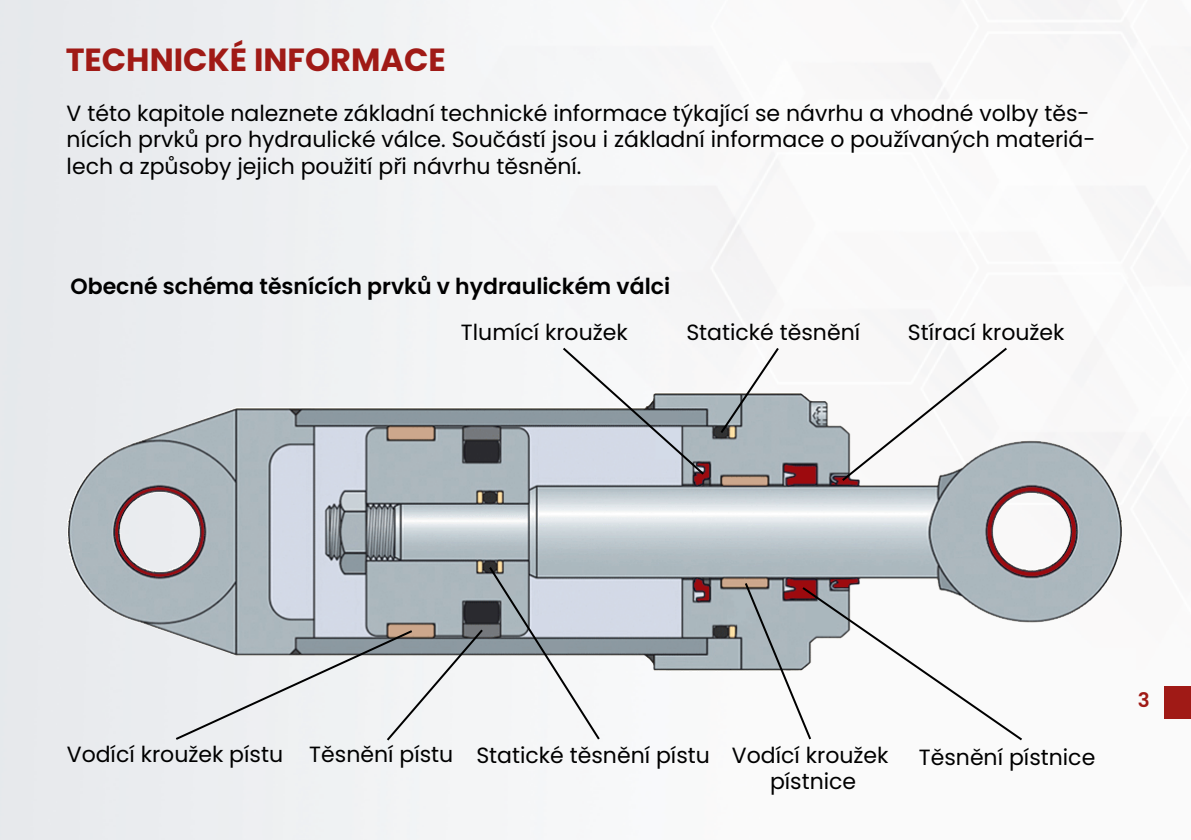
<style>
.page{position:relative;width:1191px;height:840px;background:#fff}
.page>*{position:absolute;margin:0;border:0;box-sizing:border-box;transform-origin:0 0}
.t1{font:700 32px "Poppins";color:#a01a16}
.t2{font:22px/26.4px "Poppins";color:#000}
.t3{font:600 22px "Poppins";color:#000}
.t4{font:600 20px "Poppins";color:#a01a16}
</style>
<div class="page">
<img style="left:0;top:0;width:1191px;height:839px">
<img style="left:67px;top:387px;width:1057px;height:289px">
<svg style="left:174px;top:564px;width:427px;height:178px"></svg>
<svg style="left:743px;top:580px;width:281px;height:161px"></svg>
<svg style="left:561px;top:345px;width:145px;height:131px"></svg>
<svg style="left:718px;top:345px;width:62px;height:90px"></svg>
<svg style="left:840px;top:345px;width:169px;height:137px"></svg>
<div style="left:1164px;top:685px;width:27px;height:32px;background:#a01a16"></div>
<h1 class="t1" style="left:66px;top:41px;width:381px">TECHNICKÉ INFORMACE</h1>
<p class="t2" style="left:67px;top:100px;width:1030px">V této kapitole naleznete základní technické informace týkající se návrhu a vhodné volby těs&shy;nících prvků pro hydraulické válce. Součástí jsou i základní informace o používaných materiá&shy;lech a způsoby jejich použití při návrhu těsnění.</p>
<p class="t3" style="left:70px;top:274px;width:601px">Obecné schéma těsnících prvků v hydraulickém válci</p>
<p class="t2" style="left:461px;top:319px;width:168px">Tlumící kroužek</p>
<p class="t2" style="left:686px;top:319px;width:175px">Statické těsnění</p>
<p class="t2" style="left:907px;top:319px;width:158px">Stírací kroužek</p>
<p class="t2" style="left:770px;top:741px;width:120px;text-indent:-703px">Vodící kroužek pístu Těsnění pístu Statické těsnění pístu Vodící kroužek pístnice</p>
<p class="t2" style="left:919px;top:743px;width:178px">Těsnění pístnice</p>
<p class="t4" style="left:1137px;top:688px;width:13px">3</p>
</div>
